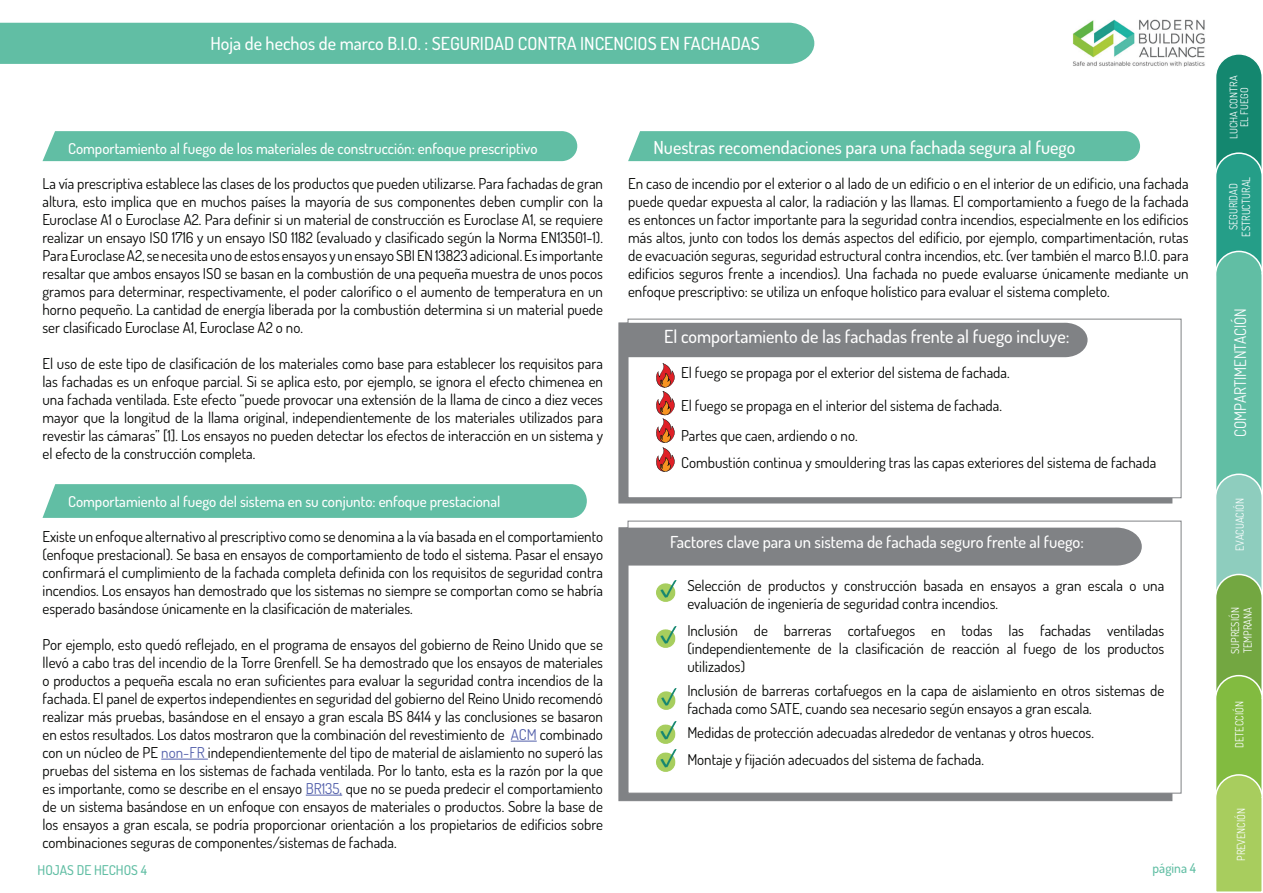
<style>
.page{position:relative;width:1263px;height:893px;background:#fff}
.page>*{position:absolute;margin:0;border:0;box-sizing:border-box;transform-origin:0 0}
.t1{font:500 18px "Dosis";color:#fff}
.t2{font:500 16.5px "Dosis";color:#fff}
.t3{font:16.05px "Dosis";color:#fbfdfe;scale:.93 1}
.t4{font:15px/18px "Dosis";color:#040503;text-align:justify}
.t5{font:500 15px "Dosis";color:#fff}
.t6{font:500 13.5px "Dosis";color:#61bea4}
.t7{font:11.25px/12.6px "Dosis";color:#fbfdfe;text-align:center;scale:.93 1}
.t8{font:11.1px "Dosis";color:#fbfdfe;scale:.94 1}
.t9{font:10.95px "Dosis";color:#fbfdfe;scale:.96 1}
.t10{font:10.5px/10.5px "Dosis";color:#fbfdfe;text-align:center}
.t11{font:500 10.05px "Dosis";color:#fff;scale:.91 1}
.s1{color:#5360ab}
</style>
<div class="page">
<div style="left:0;top:23px;width:814px;height:41px;background:#61bea4"></div>
<img style="left:1072px;top:19px;width:133px;height:48px">
<svg style="left:1216px;top:54px;width:46px;height:838px;background:#6bb781"></svg>
<div style="left:43px;top:131px;width:534px;height:30px;background:#61bea4"></div>
<div style="left:628px;top:131px;width:512px;height:30px;background:#61bea4"></div>
<svg style="left:43px;top:484px;width:544px;height:34px;background:#64bfa6"></svg>
<svg style="left:511px;top:741px;width:26px;height:1px"></svg>
<hr style="left:161px;top:759px;width:47px;height:1px;background:#5360ab">
<hr style="left:306px;top:795px;width:36px;height:1px;background:#5360ab">
<div style="left:619px;top:323px;width:553px;height:180px;background:#808285"></div>
<div style="left:619px;top:528px;width:553px;height:273px;background:#808285"></div>
<div style="left:628px;top:319px;width:553px;height:179px;background:#fff;border:1px solid #808285"></div>
<div style="left:628px;top:521px;width:553px;height:272px;background:#fff;border:1px solid #808285"></div>
<div style="left:626px;top:323px;width:461px;height:34px;background:#808285"></div>
<div style="left:626px;top:528px;width:516px;height:38px;background:#808285"></div>
<img style="left:657px;top:580px;width:19px;height:22px">
<img style="left:657px;top:750px;width:19px;height:21px">
<img style="left:657px;top:722px;width:19px;height:21px">
<img style="left:657px;top:688px;width:20px;height:21px">
<img style="left:657px;top:626px;width:19px;height:22px">
<svg style="left:656px;top:363px;width:19px;height:109px"></svg>
<p class="t1" style="left:210px;top:32px;width:551px">Hoja de hechos de marco B.I.O. : SEGURIDAD CONTRA INCENCIOS EN FACHADAS</p>
<p class="t5" style="left:68px;top:139px;width:471px">Comportamiento al fuego de los materiales de construcción: enfoque prescriptivo</p>
<p class="t4" style="left:43px;top:174px;width:562px">La vía prescriptiva establece las clases de los productos que pueden utilizarse. Para fachadas de gran altura, esto implica que en muchos países la mayoría de sus componentes deben cumplir con la Euroclase A1 o Euroclase A2. Para definir si un material de construcción es Euroclase A1, se requiere realizar un ensayo ISO 1716 y un ensayo ISO 1182 (evaluado y clasificado según la Norma EN13501-1).<br>Para Euroclase A2, se necesita uno de estos ensayos y un ensayo SBI EN 13823 adicional. Es importante resaltar que ambos ensayos ISO se basan en la combustión de una pequeña muestra de unos pocos gramos para determinar, respectivamente, el poder calorífico o el aumento de temperatura en un horno pequeño. La cantidad de energía liberada por la combustión determina si un material puede ser clasificado Euroclase A1, Euroclase A2 o no.</p>
<p class="t4" style="left:43px;top:354px;width:562px">El uso de este tipo de clasificación de los materiales como base para establecer los requisitos para las fachadas es un enfoque parcial. Si se aplica esto, por ejemplo, se ignora el efecto chimenea en una fachada ventilada. Este efecto “puede provocar una extensión de la llama de cinco a diez veces mayor que la longitud de la llama original, independientemente de los materiales utilizados para revestir las cámaras” [1]. Los ensayos no pueden detectar los efectos de interacción en un sistema y el efecto de la construcción completa.</p>
<p class="t5" style="left:68px;top:492px;width:434px">Comportamiento al fuego del sistema en su conjunto: enfoque prestacional</p>
<p class="t4" style="left:43px;top:527px;width:562px">Existe un enfoque alternativo al prescriptivo como se denomina a la vía basada en el comportamiento (enfoque prestacional). Se basa en ensayos de comportamiento de todo el sistema. Pasar el ensayo confirmará el cumplimiento de la fachada completa definida con los requisitos de seguridad contra incendios. Los ensayos han demostrado que los sistemas no siempre se comportan como se habría esperado basándose únicamente en la clasificación de materiales.</p>
<p class="t4" style="left:43px;top:635px;width:562px">Por ejemplo, esto quedó reflejado, en el programa de ensayos del gobierno de Reino Unido que se llevó a cabo tras del incendio de la Torre Grenfell. Se ha demostrado que los ensayos de materiales o productos a pequeña escala no eran suficientes para evaluar la seguridad contra incendios de la fachada. El panel de expertos independientes en seguridad del gobierno del Reino Unido recomendó realizar más pruebas, basándose en el ensayo a gran escala BS 8414 y las conclusiones se basaron en estos resultados. Los datos mostraron que la combinación del revestimiento de <span class="s1">ACM</span> combinado con un núcleo de PE <span class="s1">non-FR</span> independientemente del tipo de material de aislamiento no superó las pruebas del sistema en los sistemas de fachada ventilada. Por lo tanto, esta es la razón por la que es importante, como se describe en el ensayo <span class="s1">BR135,</span> que no se pueda predecir el comportamiento de un sistema basándose en un enfoque con ensayos de materiales o productos. Sobre la base de los ensayos a gran escala, se podría proporcionar orientación a los propietarios de edificios sobre combinaciones seguras de componentes/sistemas de fachada.</p>
<p class="t1" style="left:654px;top:135px;width:423px">Nuestras recomendaciones para una fachada segura al fuego</p>
<p class="t4" style="left:628px;top:174px;width:562px">En caso de incendio por el exterior o al lado de un edificio o en el interior de un edificio, una fachada puede quedar expuesta al calor, la radiación y las llamas. El comportamiento a fuego de la fachada es entonces un factor importante para la seguridad contra incendios, especialmente en los edificios más altos, junto con todos los demás aspectos del edificio, por ejemplo, compartimentación, rutas de evacuación seguras, seguridad estructural contra incendios, etc. (ver también el marco B.I.O. para edificios seguros frente a incendios). Una fachada no puede evaluarse únicamente mediante un enfoque prescriptivo: se utiliza un enfoque holístico para evaluar el sistema completo.</p>
<p class="t1" style="left:664px;top:324px;width:407px">El comportamiento de las fachadas frente al fuego incluye:</p>
<p class="t4" style="left:681px;top:363px;width:330px">El fuego se propaga por el exterior del sistema de fachada.</p>
<p class="t4" style="left:681px;top:390px;width:322px;line-height:30px">El fuego se propaga en el interior del sistema de fachada.<br>Partes que caen, ardiendo o no.</p>
<p class="t4" style="left:681px;top:453px;width:477px">Combustión continua y smouldering tras las capas exteriores del sistema de fachada</p>
<p class="t2" style="left:670px;top:532px;width:415px">Factores clave para un sistema de fachada seguro frente al fuego:</p>
<p class="t4" style="left:687px;top:576px;width:478px">Selección de productos y construcción basada en ensayos a gran escala o una evaluación de ingeniería de seguridad contra incendios.</p>
<p class="t4" style="left:687px;top:621px;width:478px">Inclusión de barreras cortafuegos en todas las fachadas ventiladas (independientemente de la clasificación de reacción al fuego de los productos utilizados)</p>
<p class="t4" style="left:687px;top:681px;width:478px">Inclusión de barreras cortafuegos en la capa de aislamiento en otros sistemas de fachada como SATE, cuando sea necesario según ensayos a gran escala.</p>
<p class="t4" style="left:687px;top:718px;width:408px;line-height:27.3px">Medidas de protección adecuadas alrededor de ventanas y otros huecos.<br>Montaje y fijación adecuados del sistema de fachada.</p>
<p class="t6" style="left:38px;top:861px;width:111px">HOJAS DE HECHOS 4</p>
<p class="t6" style="left:1153px;top:859px;width:45px">página 4</p>
<p class="t10" style="left:1228px;top:139px;width:65px;rotate:-90deg">LUCHA CONTRA<br>EL FUEGO</p>
<p class="t7" style="left:1227px;top:237px;width:66px;rotate:-90deg">SEGURIDAD<br>ESTRUCTURAL</p>
<p class="t3" style="left:1230px;top:437px;width:140px;rotate:-90deg">COMPARTIMENTACIÓN</p>
<p class="t8" style="left:1232px;top:551px;width:58px;rotate:-90deg">EVACUACIÓN</p>
<p class="t9" style="left:1228px;top:654px;width:50px;rotate:-90deg">SUPRESIÓN</p>
<p class="t7" style="left:1241px;top:653px;width:51px;rotate:-90deg">TEMPRANA</p>
<p class="t11" style="left:1232px;top:655px;width:47px;rotate:-90deg">DETECTION</p>
<p class="t7" style="left:1233px;top:748px;width:52px;rotate:-90deg">DETECCIÓN</p>
<p class="t11" style="left:1232px;top:750px;width:53px;rotate:-90deg">PREVENTION</p>
<p class="t8" style="left:1234px;top:861px;width:58px;rotate:-90deg">PREVENCIÓN</p>
</div>
